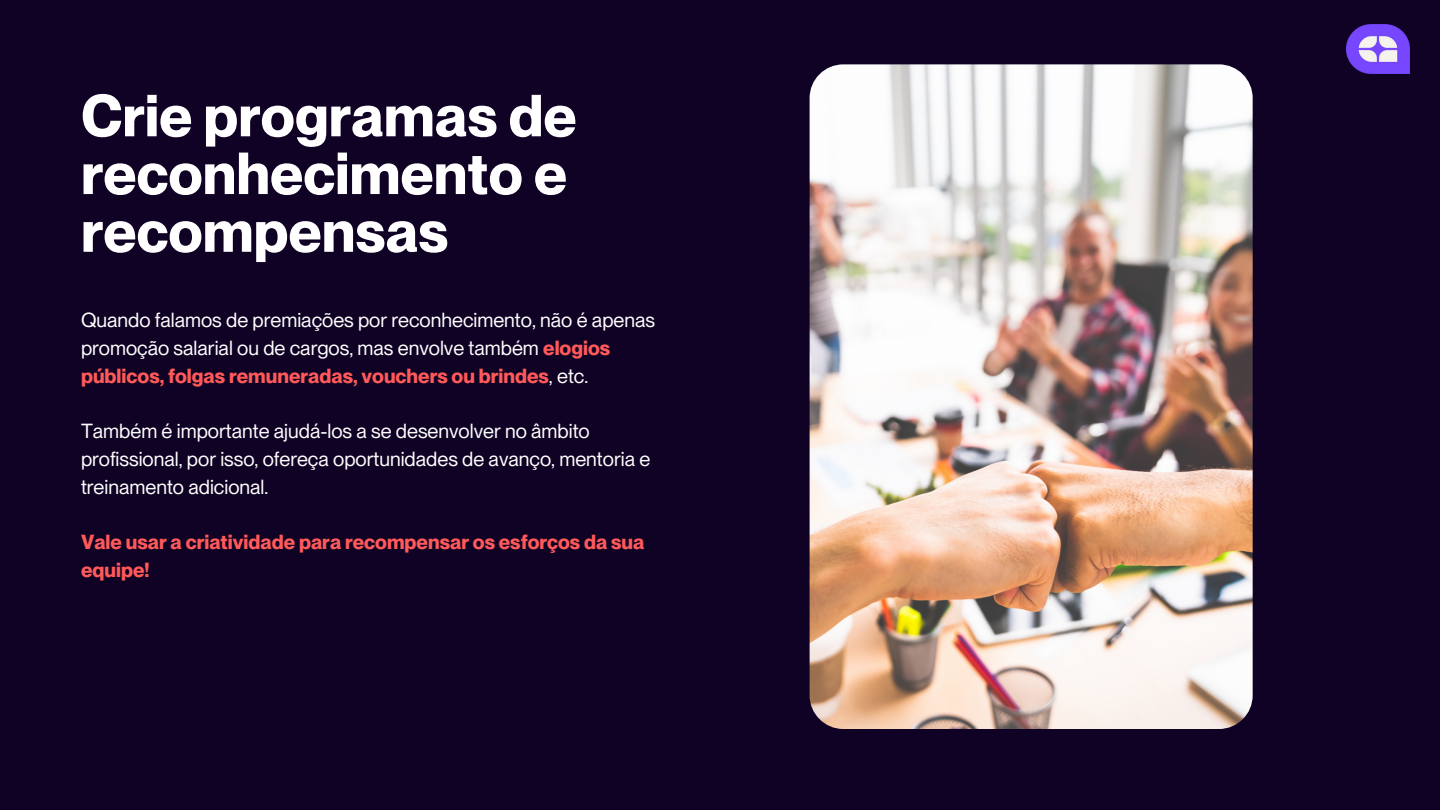
<style>
.page{position:relative;width:1440px;height:810px;background:#0f0224}
.page>*{position:absolute;margin:0;border:0;box-sizing:border-box;transform-origin:0 0}
.t1{font:700 58px/57.8px "PP Neue Montreal";color:#fff}
.t2{font:20px/27.8px "PP Neue Montreal";color:#fff}
.t3{font:700 20px/27.8px "PP Neue Montreal";color:#ff5959}
.s1{font-weight:700;color:#ff5959}
</style>
<div class="page">
<img style="left:1347px;top:24px;width:63px;height:50px">
<img style="left:810px;top:64px;width:443px;height:665px;border-radius:34px">
<p class="t1" style="left:81px;top:87px;width:497px">Crie programas de reconhecimento e recompensas</p>
<p class="t2" style="left:81px;top:306px;width:576px">Quando falamos de premiações por reconhecimento, não é apenas promoção salarial ou de cargos, mas envolve também <span class="s1">elogios públicos, folgas remuneradas, vouchers ou brindes</span>, etc.</p>
<p class="t2" style="left:81px;top:417px;width:571px">Também é importante ajudá-los a se desenvolver no âmbito profissional, por isso, ofereça oportunidades de avanço, mentoria e treinamento adicional.</p>
<p class="t3" style="left:81px;top:528px;width:565px">Vale usar a criatividade para recompensar os esforços da sua equipe!</p>
</div>
